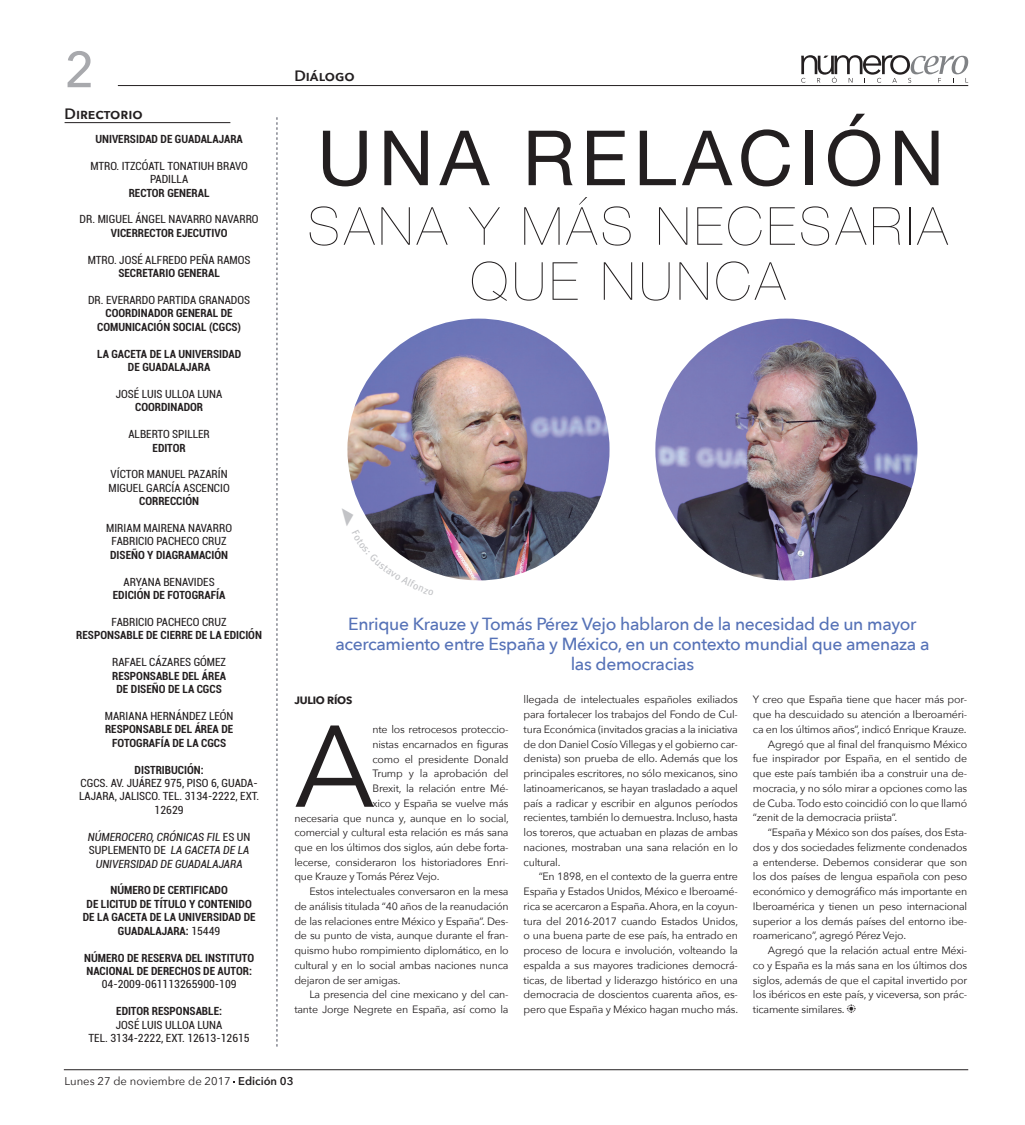
<style>
.page{position:relative;width:1025px;height:1125px;background:#fff}
.page>*{position:absolute;margin:0;border:0;box-sizing:border-box;transform-origin:0 0}
.t1{font:114.75px "Avenir Next";color:#231f20}
.t2{font:76.25px "Helvetica Neue";letter-spacing:.08em;color:#231f20}
.t3{font:200 52.5px/55px "Helvetica Neue";letter-spacing:.08em;color:#231f20;text-align:center}
.t4{font:500 50px "Avenir Next";color:#a8a9ad}
.t5{font:500 17.5px/20px "Avenir Next";letter-spacing:-.02em;color:#5672b7;text-align:center}
.t6{font:600 15px "Avenir Next";color:#231f20}
.t7{font:700 condensed 11.25px/13.4px "Roboto";color:#231f20;text-align:center}
.t8{font:condensed 11.25px/13.4px "Roboto";color:#231f20;text-align:center}
.t9{font:italic condensed 11.25px/13.4px "Roboto";color:#231f20;text-align:center}
.t10{font:11.25px "Avenir Next";color:#231f20}
.t11{font:10.62px/14.8px "Avenir Next";letter-spacing:-.02em;color:#231f20;text-align:justify}
.t12{font:700 10.62px "Avenir Next";letter-spacing:-.02em;color:#231f20}
.s1{font-style:normal}
.s2{font-weight:400}
.s3{font-family:"Monotype Sorts";font-size:12.5px}
.s4{font-weight:600}
</style>
<div class="page">
<hr style="left:118px;top:85px;width:849px;height:1px;background:#231f20">
<hr style="left:64px;top:1069px;width:903px;height:1px;background:#231f20">
<svg style="left:801px;top:55px;width:166px;height:28px"></svg>
<hr style="left:65px;top:122px;width:165px;height:1px;background:#231f20">
<img style="left:347px;top:319px;width:262px;height:261px;border-radius:131px">
<img style="left:655px;top:319px;width:262px;height:261px;border-radius:131px">
<svg style="left:276px;top:117px;width:1px;height:930px"></svg>
<svg style="left:360px;top:506px;width:73px;height:67px"></svg>
<h3 class="t4" style="left:64px;top:27px;width:31px">2</h3>
<h3 class="t6" style="left:65px;top:100px;width:80px">Directorio</h3>
<p class="t7" style="left:95px;top:132px;width:149px">UNIVERSIDAD DE GUADALAJARA</p>
<p class="t8" style="left:90px;top:159px;width:159px">MTRO. ITZCÓATL TONATIUH BRAVO<br>PADILLA</p>
<p class="t7" style="left:129px;top:185px;width:82px">RECTOR GENERAL</p>
<p class="t8" style="left:80px;top:212px;width:180px">DR. MIGUEL ÁNGEL NAVARRO NAVARRO</p>
<p class="t7" style="left:111px;top:226px;width:118px">VICERRECTOR EJECUTIVO</p>
<p class="t8" style="left:88px;top:253px;width:164px">MTRO. JOSÉ ALFREDO PEÑA RAMOS</p>
<p class="t7" style="left:118px;top:266px;width:103px">SECRETARIO GENERAL</p>
<p class="t8" style="left:88px;top:293px;width:164px">DR. EVERARDO PARTIDA GRANADOS</p>
<p class="t7" style="left:97px;top:306px;width:145px">COORDINADOR GENERAL DE<br>COMUNICACIÓN SOCIAL (CGCS)</p>
<p class="t7" style="left:97px;top:346px;width:145px">LA GACETA DE LA UNIVERSIDAD<br>DE GUADALAJARA</p>
<p class="t8" style="left:116px;top:387px;width:108px">JOSÉ LUIS ULLOA LUNA</p>
<p class="t7" style="left:135px;top:400px;width:70px">COORDINADOR</p>
<p class="t8" style="left:128px;top:427px;width:83px">ALBERTO SPILLER</p>
<p class="t7" style="left:152px;top:440px;width:35px">EDITOR</p>
<p class="t8" style="left:108px;top:467px;width:122px;text-align:left">VÍCTOR MANUEL PAZARÍN<br>MIGUEL GARCÍA ASCENCIO</p>
<p class="t7" style="left:139px;top:494px;width:61px">CORRECCIÓN</p>
<p class="t8" style="left:106px;top:521px;width:127px">MIRIAM MAIRENA NAVARRO<br>FABRICIO PACHECO CRUZ</p>
<p class="t7" style="left:110px;top:548px;width:119px">DISEÑO Y DIAGRAMACIÓN</p>
<p class="t8" style="left:123px;top:575px;width:93px">ARYANA BENAVIDES</p>
<p class="t7" style="left:113px;top:588px;width:114px">EDICIÓN DE FOTOGRAFÍA</p>
<p class="t8" style="left:111px;top:615px;width:116px">FABRICIO PACHECO CRUZ</p>
<p class="t7" style="left:76px;top:628px;width:187px">RESPONSABLE DE CIERRE DE LA EDICIÓN</p>
<p class="t8" style="left:112px;top:655px;width:115px">RAFAEL CÁZARES GÓMEZ</p>
<p class="t7" style="left:112px;top:669px;width:115px">RESPONSABLE DEL ÁREA<br>DE DISEÑO DE LA CGCS</p>
<p class="t8" style="left:105px;top:709px;width:130px">MARIANA HERNÁNDEZ LEÓN</p>
<p class="t7" style="left:105px;top:722px;width:130px">RESPONSABLE DEL ÁREA DE<br>FOTOGRAFÍA DE LA CGCS</p>
<p class="t7" style="left:134px;top:763px;width:71px">DISTRIBUCIÓN:</p>
<p class="t8" style="left:79px;top:776px;width:181px">CGCS. AV. JUÁREZ 975, PISO 6, GUADA-<br>LAJARA, JALISCO. TEL. 3134-2222, EXT.<br>12629</p>
<p class="t9" style="left:88px;top:830px;width:164px">NÚMEROCERO, CRÓNICAS FIL <span class="s1">ES UN<br>SUPLEMENTO DE</span> LA GACETA DE LA<br>UNIVERSIDAD DE GUADALAJARA</p>
<p class="t7" style="left:83px;top:883px;width:174px">NÚMERO DE CERTIFICADO<br>DE LICITUD DE TÍTULO Y CONTENIDO<br>DE LA GACETA DE LA UNIVERSIDAD DE<br>GUADALAJARA: <span class="s2">15449</span></p>
<p class="t7" style="left:84px;top:950px;width:171px;text-align:left">NÚMERO DE RESERVA DEL INSTITUTO<br>NACIONAL DE DERECHOS DE AUTOR:</p>
<p class="t8" style="left:102px;top:977px;width:136px">04-2009-061113265900-109</p>
<p class="t7" style="left:116px;top:1004px;width:107px">EDITOR RESPONSABLE:</p>
<p class="t8" style="left:88px;top:1018px;width:163px">JOSÉ LUIS ULLOA LUNA<br>TEL. 3134-2222, EXT. 12613-12615</p>
<h3 class="t6" style="left:294px;top:63px;width:62px">Diálogo</h3>
<h2 class="t2" style="left:317px;top:103px;width:628px">UNA RELACIÓN</h2>
<h3 class="t3" style="left:308px;top:197px;width:641px">SANA Y MÁS NECESARIA<br>QUE NUNCA</h3>
<h3 class="t5" style="left:335px;top:614px;width:595px">Enrique Krauze y Tomás Pérez Vejo hablaron de la necesidad de un mayor acercamiento entre España y México, en un contexto mundial que amenaza a las democracias</h3>
<p class="t12" style="left:294px;top:691px;width:59px">JULIO RÍOS</p>
<h1 class="t1" style="left:294px;top:670px;width:82px">A</h1>
<p class="t11" style="left:372px;top:721px;width:138px">nte los retrocesos proteccio-</p>
<p class="t11" style="left:372px;top:736px;width:138px">nistas encarnados en figuras</p>
<p class="t11" style="left:372px;top:751px;width:138px">como el presidente Donald</p>
<p class="t11" style="left:372px;top:766px;width:138px">Trump y la aprobación del</p>
<p class="t11" style="left:372px;top:780px;width:138px">Brexit, la relación entre Mé-</p>
<p class="t11" style="left:372px;top:795px;width:138px">xico y España se vuelve más</p>
<p class="t11" style="left:294px;top:810px;width:216px">necesaria que nunca y, aunque en lo social,</p>
<p class="t11" style="left:294px;top:825px;width:216px">comercial y cultural esta relación es más sana</p>
<p class="t11" style="left:294px;top:839px;width:216px">que en los últimos dos siglos, aún debe forta-</p>
<p class="t11" style="left:294px;top:854px;width:216px">lecerse, consideraron los historiadores Enri-</p>
<p class="t11" style="left:294px;top:869px;width:147px">que Krauze y Tomás Pérez Vejo.</p>
<p class="t11" style="left:309px;top:884px;width:201px">Estos intelectuales conversaron en la mesa</p>
<p class="t11" style="left:294px;top:898px;width:216px">de análisis titulada “40 años de la reanudación</p>
<p class="t11" style="left:294px;top:913px;width:216px">de las relaciones entre México y España”. Des-</p>
<p class="t11" style="left:294px;top:928px;width:216px">de su punto de vista, aunque durante el fran-</p>
<p class="t11" style="left:294px;top:943px;width:216px">quismo hubo rompimiento diplomático, en lo</p>
<p class="t11" style="left:294px;top:957px;width:216px">cultural y en lo social ambas naciones nunca</p>
<p class="t11" style="left:294px;top:972px;width:108px">dejaron de ser amigas.</p>
<p class="t11" style="left:309px;top:987px;width:201px">La presencia del cine mexicano y del can-</p>
<p class="t11" style="left:294px;top:1002px;width:216px">tante Jorge Negrete en España, así como la</p>
<p class="t11" style="left:523px;top:692px;width:216px">llegada de intelectuales españoles exiliados para fortalecer los trabajos del Fondo de Cul&shy;tura Económica (invitados gracias a la iniciativa de don Daniel Cosío Villegas y el gobierno car&shy;denista) son prueba de ello. Además que los principales escritores, no sólo mexicanos, sino latinoamericanos, se hayan trasladado a aquel país a radicar y escribir en algunos períodos recientes, también lo demuestra. Incluso, hasta los toreros, que actuaban en plazas de ambas naciones, mostraban una sana relación en lo cultural.</p>
<p class="t11" style="left:523px;top:869px;width:216px;text-indent:15px">“En 1898, en el contexto de la guerra entre España y Estados Unidos, México e Iberoamé&shy;rica se acercaron a España. Ahora, en la coyun&shy;tura del 2016-2017 cuando Estados Unidos, o una buena parte de ese país, ha entrado en proceso de locura e involución, volteando la espalda a sus mayores tradiciones democrá&shy;ticas, de libertad y liderazgo histórico en una democracia de doscientos cuarenta años, es&shy;pero que España y México hagan mucho más.</p>
<p class="t11" style="left:752px;top:692px;width:216px">Y creo que España tiene que hacer más por-</p>
<p class="t11" style="left:752px;top:707px;width:216px">que ha descuidado su atención a Iberoaméri-</p>
<p class="t11" style="left:752px;top:721px;width:215px">ca en los últimos años”, indicó Enrique Krauze.</p>
<p class="t11" style="left:767px;top:736px;width:201px">Agregó que al final del franquismo México</p>
<p class="t11" style="left:752px;top:751px;width:216px">fue inspirador por España, en el sentido de</p>
<p class="t11" style="left:752px;top:766px;width:216px">que este país también iba a construir una de-</p>
<p class="t11" style="left:752px;top:780px;width:216px">mocracia, y no sólo mirar a opciones como las</p>
<p class="t11" style="left:752px;top:795px;width:216px">de Cuba. Todo esto coincidió con lo que llamó</p>
<p class="t11" style="left:752px;top:810px;width:146px">“zenit de la democracia priista”.</p>
<p class="t11" style="left:767px;top:825px;width:201px">“España y México son dos países, dos Esta-</p>
<p class="t11" style="left:752px;top:839px;width:216px">dos y dos sociedades felizmente condenados</p>
<p class="t11" style="left:752px;top:854px;width:216px">a entenderse. Debemos considerar que son</p>
<p class="t11" style="left:752px;top:869px;width:216px">los dos países de lengua española con peso</p>
<p class="t11" style="left:752px;top:884px;width:216px">económico y demográfico más importante en</p>
<p class="t11" style="left:752px;top:898px;width:216px">Iberoamérica y tienen un peso internacional</p>
<p class="t11" style="left:752px;top:913px;width:216px">superior a los demás países del entorno ibe-</p>
<p class="t11" style="left:752px;top:928px;width:155px">roamericano”, agregó Pérez Vejo.</p>
<p class="t11" style="left:767px;top:943px;width:201px">Agregó que la relación actual entre Méxi-</p>
<p class="t11" style="left:752px;top:957px;width:216px">co y España es la más sana en los últimos dos</p>
<p class="t11" style="left:752px;top:972px;width:216px">siglos, además de que el capital invertido por</p>
<p class="t11" style="left:752px;top:987px;width:216px">los ibéricos en este país, y viceversa, son prác-</p>
<p class="t11" style="left:752px;top:1002px;width:105px">ticamente similares. <span class="s3">b</span></p>
<p class="t10" style="left:64px;top:1072px;width:230px">Lunes 27 de noviembre de 2017 <span class="s4">Edición 03</span></p>
</div>
